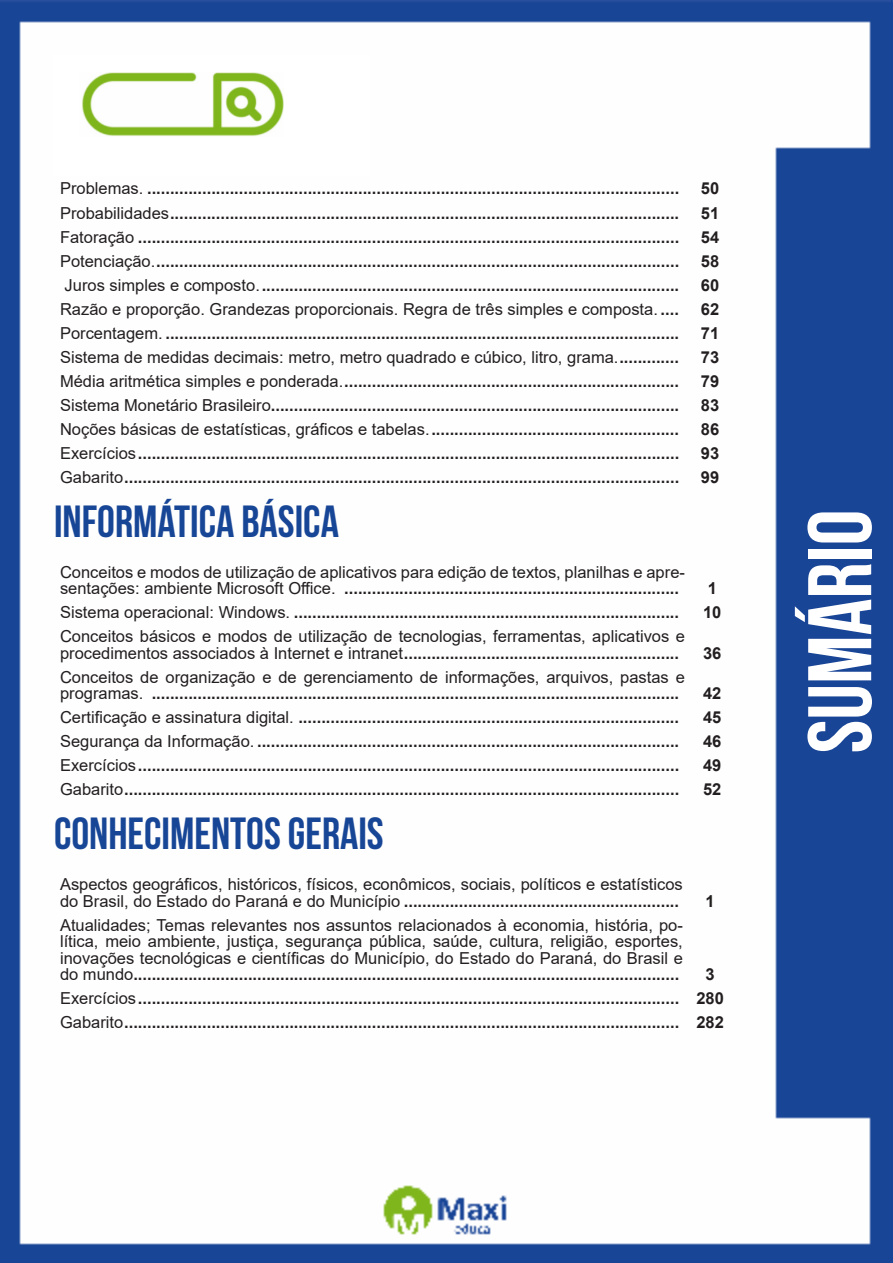
<style>
.page{position:relative;width:893px;height:1263px;background:#fff}
.page>*{position:absolute;margin:0;border:0;box-sizing:border-box;transform-origin:0 0}
.t1{font:700 90px "Bebas Neue";color:#fff}
.t2{font:700 45px "Bebas Neue";color:#184696}
.ALTERNATIVAS{font:700 16.5px/16.5px "Arial";color:#231f20}
.ALTERNATIVAS-2{font:16.5px/16.5px "Arial";color:#231f20}
.INDICE{font:700 16.5px "Arial";color:#231f20}
.s1{font-weight:400}
.s2{font-weight:700}
</style>
<div class="page">
<img style="left:0;top:0;width:893px;height:1263px">
<div style="left:53px;top:55px;width:317px;height:121px;background:#fff"></div>
<img style="left:82px;top:72px;width:201px;height:64px">
<p class="ALTERNATIVAS" style="left:60px;top:181px;width:621px"><span class="s1">Problemas.</span> ....................................................................................................................</p>
<p class="INDICE" style="left:701px;top:177px;width:20px">50</p>
<p class="ALTERNATIVAS" style="left:60px;top:205px;width:621px"><span class="s1">Probabilidades</span>...............................................................................................................</p>
<p class="INDICE" style="left:701px;top:201px;width:20px">51</p>
<p class="ALTERNATIVAS" style="left:60px;top:229px;width:621px"><span class="s1">Fatoração</span> ......................................................................................................................</p>
<p class="INDICE" style="left:701px;top:225px;width:20px">54</p>
<p class="ALTERNATIVAS" style="left:60px;top:253px;width:621px"><span class="s1">Potenciação.</span>..................................................................................................................</p>
<p class="INDICE" style="left:701px;top:249px;width:20px">58</p>
<p class="ALTERNATIVAS" style="left:65px;top:277px;width:616px"><span class="s1">Juros simples e composto.</span>...........................................................................................</p>
<p class="INDICE" style="left:701px;top:273px;width:20px">60</p>
<p class="ALTERNATIVAS-2" style="left:60px;top:300px;width:620px">Razão e proporção. Grandezas proporcionais. Regra de três simples e composta. <span class="s2">....</span></p>
<p class="INDICE" style="left:701px;top:297px;width:20px">62</p>
<p class="ALTERNATIVAS" style="left:60px;top:325px;width:621px"><span class="s1">Porcentagem.</span> ................................................................................................................</p>
<p class="INDICE" style="left:701px;top:321px;width:20px">71</p>
<p class="ALTERNATIVAS-2" style="left:60px;top:348px;width:620px">Sistema de medidas decimais: metro, metro quadrado e cúbico, litro, grama.<span class="s2">.............</span></p>
<p class="INDICE" style="left:701px;top:345px;width:20px">73</p>
<p class="ALTERNATIVAS" style="left:60px;top:373px;width:621px"><span class="s1">Média aritmética simples e ponderada.</span>.........................................................................</p>
<p class="INDICE" style="left:701px;top:369px;width:20px">79</p>
<p class="ALTERNATIVAS" style="left:60px;top:397px;width:621px"><span class="s1">Sistema Monetário Brasileiro</span>.........................................................................................</p>
<p class="INDICE" style="left:701px;top:393px;width:20px">83</p>
<p class="ALTERNATIVAS" style="left:60px;top:421px;width:621px"><span class="s1">Noções básicas de estatísticas, gráficos e tabelas.</span>......................................................</p>
<p class="INDICE" style="left:701px;top:417px;width:20px">86</p>
<p class="ALTERNATIVAS" style="left:60px;top:445px;width:621px"><span class="s1">Exercícios</span>......................................................................................................................</p>
<p class="INDICE" style="left:701px;top:441px;width:20px">93</p>
<p class="ALTERNATIVAS" style="left:60px;top:469px;width:621px"><span class="s1">Gabarito</span>.........................................................................................................................</p>
<p class="INDICE" style="left:701px;top:465px;width:20px">99</p>
<p class="t2" style="left:54px;top:496px;width:286px">INFORMÁTICA BÁSICA</p>
<p class="ALTERNATIVAS-2" style="left:60px;top:563px;width:626px">Conceitos e modos de utilização de aplicativos para edição de textos, planilhas e apre&shy;sentações: ambiente Microsoft Office. <span class="s2">.........................................................................</span></p>
<p class="INDICE" style="left:708px;top:577px;width:11px">1</p>
<p class="ALTERNATIVAS" style="left:60px;top:604px;width:621px"><span class="s1">Sistema operacional: Windows.</span> ....................................................................................</p>
<p class="INDICE" style="left:703px;top:601px;width:20px">10</p>
<p class="ALTERNATIVAS-2" style="left:60px;top:628px;width:626px">Conceitos básicos e modos de utilização de tecnologias, ferramentas, aplicativos e procedimentos associados à Internet e intranet<span class="s2">............................................................</span></p>
<p class="INDICE" style="left:703px;top:641px;width:20px">36</p>
<p class="ALTERNATIVAS" style="left:60px;top:669px;width:626px"><span class="s1">Conceitos de organização e de gerenciamento de informações, arquivos, pastas e programas.</span> ...................................................................................................................</p>
<p class="INDICE" style="left:703px;top:682px;width:20px">42</p>
<p class="ALTERNATIVAS" style="left:60px;top:709px;width:621px"><span class="s1">Certificação e assinatura digital.</span> ...................................................................................</p>
<p class="INDICE" style="left:703px;top:706px;width:20px">45</p>
<p class="ALTERNATIVAS" style="left:60px;top:733px;width:621px"><span class="s1">Segurança da Informação.</span> ............................................................................................</p>
<p class="INDICE" style="left:703px;top:730px;width:20px">46</p>
<p class="ALTERNATIVAS" style="left:60px;top:757px;width:621px"><span class="s1">Exercícios</span>......................................................................................................................</p>
<p class="INDICE" style="left:703px;top:754px;width:20px">49</p>
<p class="ALTERNATIVAS" style="left:60px;top:781px;width:621px"><span class="s1">Gabarito</span>.........................................................................................................................</p>
<p class="INDICE" style="left:703px;top:778px;width:20px">52</p>
<p class="t2" style="left:54px;top:809px;width:331px">CONHECIMENTOS GERAIS</p>
<p class="ALTERNATIVAS-2" style="left:60px;top:876px;width:624px">Aspectos geográficos, históricos, físicos, econômicos, sociais, políticos e estatísticos do Brasil, do Estado do Paraná e do Município <span class="s2">............................................................</span></p>
<p class="INDICE" style="left:705px;top:889px;width:11px">1</p>
<p class="ALTERNATIVAS-2" style="left:60px;top:917px;width:624px;text-align:justify">Atualidades; Temas relevantes nos assuntos relacionados à economia, história, po&shy;lítica, meio ambiente, justiça, segurança pública, saúde, cultura, religião, esportes, inovações tecnológicas e científicas do Município, do Estado do Paraná, do Brasil e do mundo<span class="s2">.......................................................................................................................</span></p>
<p class="INDICE" style="left:705px;top:963px;width:11px">3</p>
<p class="ALTERNATIVAS" style="left:60px;top:990px;width:621px"><span class="s1">Exercícios</span>......................................................................................................................</p>
<p class="INDICE" style="left:696px;top:987px;width:29px">280</p>
<p class="ALTERNATIVAS" style="left:60px;top:1014px;width:621px"><span class="s1">Gabarito</span>.........................................................................................................................</p>
<p class="INDICE" style="left:696px;top:1011px;width:29px">282</p>
<h1 class="t1" style="left:791px;top:753px;width:245px;rotate:-90deg">SUMÁRIO</h1>
</div>
